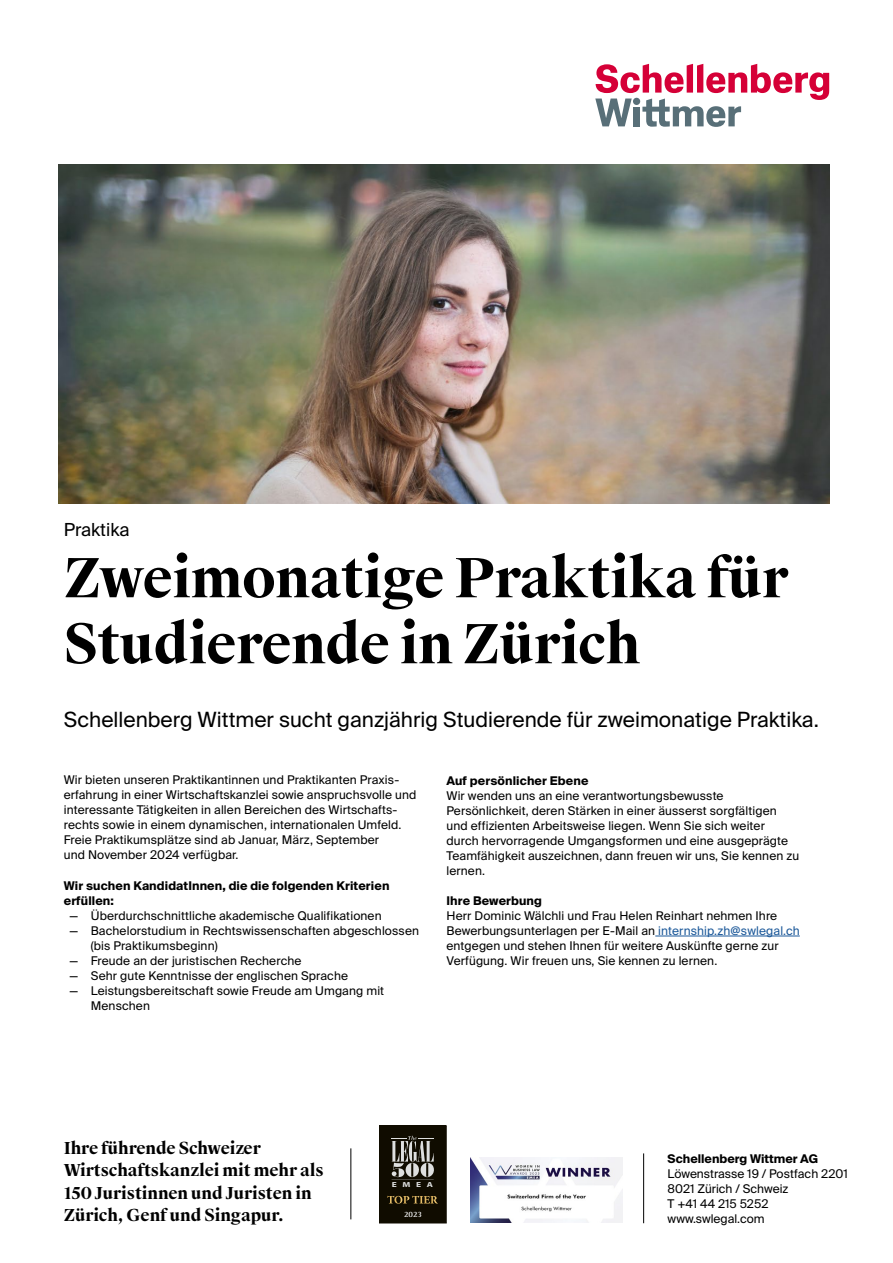
<style>
.page{position:relative;width:893px;height:1263px;background:#fff}
.page>*{position:absolute;margin:0;border:0;box-sizing:border-box;transform-origin:0 0}
.t1{font:700 54px/66px "Suisse Works";letter-spacing:-.01em;color:#000}
.t2{font:21px "Suisse Intl";color:#000}
.t3{font:18px "Suisse Intl";color:#000}
.t4{font:700 16.5px/22.5px "Suisse Works";letter-spacing:-.01em;color:#000}
.t5{font:12px/15px "Suisse Intl";letter-spacing:.01em;color:#000}
.t6{font:700 12px/15px "Suisse Intl";letter-spacing:.01em;color:#000}
.t7{font:700 8.25px "Rotis Serif Std";color:#fff}
.t8{font:700 7.35px "Myriad Pro";color:#dedfdf;scale:1.29 1}
.s1{color:#1b5899}
</style>
<div class="page">
<img style="left:59px;top:165px;width:770px;height:339px">
<svg style="left:595px;top:64px;width:234px;height:63px"></svg>
<hr style="left:655px;top:935px;width:145px;height:1px;background:#1b5899">
<hr style="left:351px;top:1148px;width:1px;height:71px;background:#000">
<hr style="left:643px;top:1153px;width:1px;height:70px;background:#000">
<div style="left:379px;top:1126px;width:67px;height:97px;background:#100c00"></div>
<div style="left:379px;top:1125px;width:67px;height:98px;border:1px solid #100c00"></div>
<svg style="left:387px;top:1196px;width:51px;height:8px"></svg>
<svg style="left:391px;top:1136px;width:43px;height:41px"></svg>
<hr style="left:392px;top:1179px;width:42px;height:1px;background:#dedfdf">
<img style="left:470px;top:1157px;width:152px;height:65px">
<h3 class="t3" style="left:64px;top:519px;width:67px">Praktika</h3>
<h1 class="t1" style="left:64px;top:546px;width:726px">Zweimonatige Praktika für<br>Studierende in Zürich</h1>
<h2 class="t2" style="left:64px;top:708px;width:757px">Schellenberg Wittmer sucht ganzjährig Studierende für zweimonatige Praktika.</h2>
<p class="t5" style="left:64px;top:773px;width:354px">Wir bieten unseren Praktikantinnen und Praktikanten Praxis&shy;erfahrung in einer Wirtschaftskanzlei sowie anspruchsvolle und interessante Tätigkeiten in allen Bereichen des Wirtschafts&shy;rechts sowie in einem dynamischen, internationalen Umfeld.<br>Freie Praktikumsplätze sind ab Januar, März, September<br>und November 2024 verfügbar.</p>
<p class="t6" style="left:64px;top:878px;width:327px">Wir suchen KandidatInnen, die die folgenden Kriterien erfüllen:</p>
<p class="t5" style="left:70px;top:908px;width:314px">— Überdurchschnittliche akademische Qualifikationen</p>
<p class="t5" style="left:91px;top:923px;width:330px;text-indent:-21px">— Bachelorstudium in Rechtswissenschaften abgeschlossen (bis Praktikumsbeginn)</p>
<p class="t5" style="left:70px;top:953px;width:233px">— Freude an der juristischen Recherche</p>
<p class="t5" style="left:70px;top:968px;width:280px">— Sehr gute Kenntnisse der englischen Sprache</p>
<p class="t5" style="left:91px;top:983px;width:295px;text-indent:-21px">— Leistungsbereitschaft sowie Freude am Umgang mit<br>Menschen</p>
<p class="t6" style="left:446px;top:773px;width:143px">Auf persönlicher Ebene</p>
<p class="t5" style="left:446px;top:788px;width:354px">Wir wenden uns an eine verantwortungsbewusste Persönlichkeit, deren Stärken in einer äusserst sorgfältigen und effizienten Arbeitsweise liegen. Wenn Sie sich weiter durch hervorragende Umgangsformen und eine ausgeprägte Teamfähigkeit auszeichnen, dann freuen wir uns, Sie kennen zu lernen.</p>
<p class="t6" style="left:446px;top:893px;width:97px">Ihre Bewerbung</p>
<p class="t5" style="left:446px;top:908px;width:355px">Herr Dominic Wälchli und Frau Helen Reinhart nehmen Ihre Bewerbungsunterlagen per E-Mail an <span class="s1">internship.zh@swlegal.ch </span>entgegen und stehen Ihnen für weitere Auskünfte gerne zur Verfügung. Wir freuen uns, Sie kennen zu lernen.</p>
<h3 class="t4" style="left:64px;top:1137px;width:262px">Ihre führende Schweizer<br>Wirtschaftskanzlei mit mehr als<br>150 Juristinnen und Juristen in<br>Zürich, Genf und Singapur.</h3>
<p class="t8" style="left:392px;top:1179px;width:33px">E M E A</p>
<p class="t7" style="left:404px;top:1209px;width:20px">2023</p>
<p class="t6" style="left:668px;top:1151px;width:152px">Schellenberg Wittmer AG</p>
<p class="t5" style="left:668px;top:1166px;width:182px">Löwenstrasse 19 / Postfach 2201<br>8021 Zürich / Schweiz<br>T +41 44 215 5252 www.swlegal.com</p>
</div>
